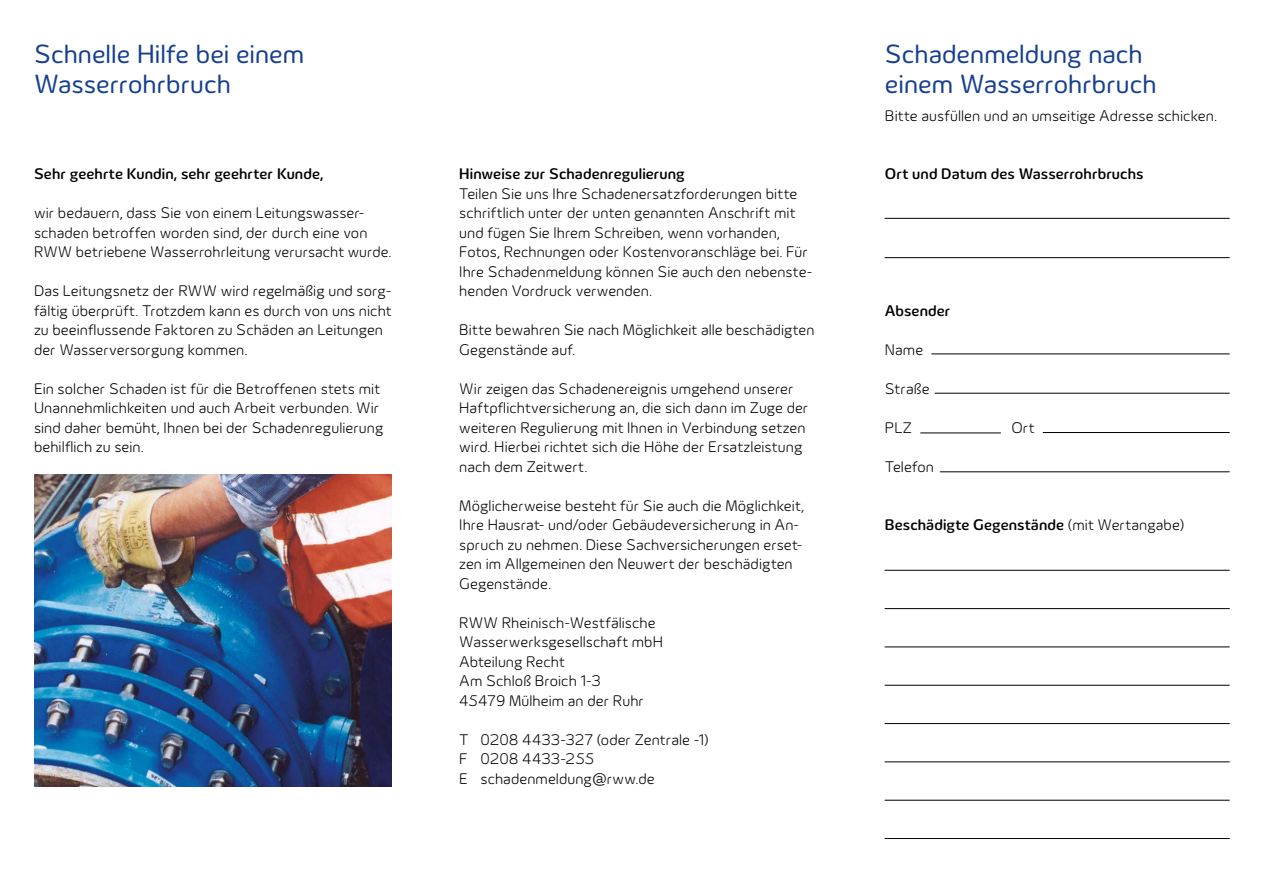
<style>
.page{position:relative;width:1263px;height:893px;background:#fff}
.page>*{position:absolute;margin:0;border:0;box-sizing:border-box;transform-origin:0 0}
.t1{font:27px/29.7px "Innogy";color:#153f8f}
.t2{font:300 15.75px/19.5px "Innogy";letter-spacing:.005em;color:#000}
.t3{font:500 15.75px "Innogy";letter-spacing:.005em;color:#000}
.s1{font-weight:300}
</style>
<div class="page">
<img style="left:34px;top:474px;width:358px;height:313px">
<hr style="left:885px;top:218px;width:344px;height:1px;background:#000">
<hr style="left:885px;top:608px;width:344px;height:1px;background:#000">
<hr style="left:885px;top:685px;width:344px;height:1px;background:#000">
<hr style="left:885px;top:762px;width:344px;height:1px;background:#000">
<hr style="left:885px;top:800px;width:344px;height:1px;background:#000">
<hr style="left:885px;top:838px;width:344px;height:1px;background:#000">
<hr style="left:932px;top:354px;width:297px;height:1px;background:#000">
<hr style="left:885px;top:257px;width:344px;height:1px;background:#000">
<hr style="left:885px;top:570px;width:344px;height:1px;background:#000">
<hr style="left:885px;top:647px;width:344px;height:1px;background:#000">
<hr style="left:885px;top:723px;width:344px;height:1px;background:#000">
<hr style="left:935px;top:393px;width:294px;height:1px;background:#000">
<hr style="left:940px;top:472px;width:289px;height:1px;background:#000">
<hr style="left:1043px;top:432px;width:186px;height:1px;background:#000">
<hr style="left:921px;top:433px;width:79px;height:1px;background:#000">
<h1 class="t1" style="left:34px;top:39px;width:272px">Schnelle Hilfe bei einem<br>Wasserrohrbruch</h1>
<h1 class="t1" style="left:885px;top:39px;width:273px">Schadenmeldung nach einem Wasserrohrbruch</h1>
<p class="t2" style="left:885px;top:106px;width:334px">Bitte ausfüllen und an umseitige Adresse schicken.</p>
<p class="t3" style="left:34px;top:165px;width:291px">Sehr geehrte Kundin, sehr geehrter Kunde,</p>
<p class="t2" style="left:34px;top:203px;width:359px">wir bedauern, dass Sie von einem Leitungswasser&shy;schaden betroffen worden sind, der durch eine von<br>RWW betriebene Wasserrohrleitung verursacht wurde.</p>
<p class="t2" style="left:34px;top:281px;width:359px">Das Leitungsnetz der RWW wird regelmäßig und sorg&shy;fältig überprüft. Trotzdem kann es durch von uns nicht zu beeinflussende Faktoren zu Schäden an Leitungen der Wasserversorgung kommen.</p>
<p class="t2" style="left:34px;top:379px;width:351px">Ein solcher Schaden ist für die Betroffenen stets mit Unannehmlichkeiten und auch Arbeit verbunden. Wir sind daher bemüht, Ihnen bei der Schadenregulierung behilflich zu sein.</p>
<p class="t3" style="left:459px;top:165px;width:227px">Hinweise zur Schadenregulierung</p>
<p class="t2" style="left:459px;top:184px;width:355px">Teilen Sie uns Ihre Schadenersatzforderungen bitte schriftlich unter der unten genannten Anschrift mit und fügen Sie Ihrem Schreiben, wenn vorhanden, Fotos, Rechnungen oder Kostenvoranschläge bei. Für Ihre Schadenmeldung können Sie auch den nebenste&shy;henden Vordruck verwenden.</p>
<p class="t2" style="left:459px;top:320px;width:357px">Bitte bewahren Sie nach Möglichkeit alle beschädigten<br>Gegenstände auf.</p>
<p class="t2" style="left:459px;top:379px;width:351px">Wir zeigen das Schadenereignis umgehend unserer Haftpflichtversicherung an, die sich dann im Zuge der weiteren Regulierung mit Ihnen in Verbindung setzen wird. Hierbei richtet sich die Höhe der Ersatzleistung nach dem Zeitwert.</p>
<p class="t2" style="left:459px;top:496px;width:346px">Möglicherweise besteht für Sie auch die Möglichkeit, Ihre Hausrat- und/oder Gebäudeversicherung in An&shy;spruch zu nehmen. Diese Sachversicherungen erset&shy;zen im Allgemeinen den Neuwert der beschädigten Gegenstände.</p>
<p class="t2" style="left:459px;top:613px;width:205px">RWW Rheinisch-Westfälische<br>Wasserwerksgesellschaft mbH<br>Abteilung Recht<br>Am Schloß Broich 1-3<br>45479 Mülheim an der Ruhr</p>
<p class="t2" style="left:459px;top:730px;width:251px">T 0208 4433-327 (oder Zentrale -1)<br>F 0208 4433-255<br>E schadenmeldung@rww.de</p>
<p class="t3" style="left:885px;top:165px;width:260px">Ort und Datum des Wasserrohrbruchs</p>
<p class="t3" style="left:885px;top:301px;width:67px">Absender</p>
<p class="t2" style="left:885px;top:340px;width:40px">Name</p>
<p class="t2" style="left:885px;top:379px;width:46px">Straße</p>
<p class="t2" style="left:885px;top:418px;width:29px">PLZ</p>
<p class="t2" style="left:1011px;top:418px;width:25px">Ort</p>
<p class="t2" style="left:885px;top:457px;width:51px">Telefon</p>
<p class="t3" style="left:885px;top:516px;width:301px">Beschädigte Gegenstände <span class="s1">(mit Wertangabe)</span></p>
</div>
